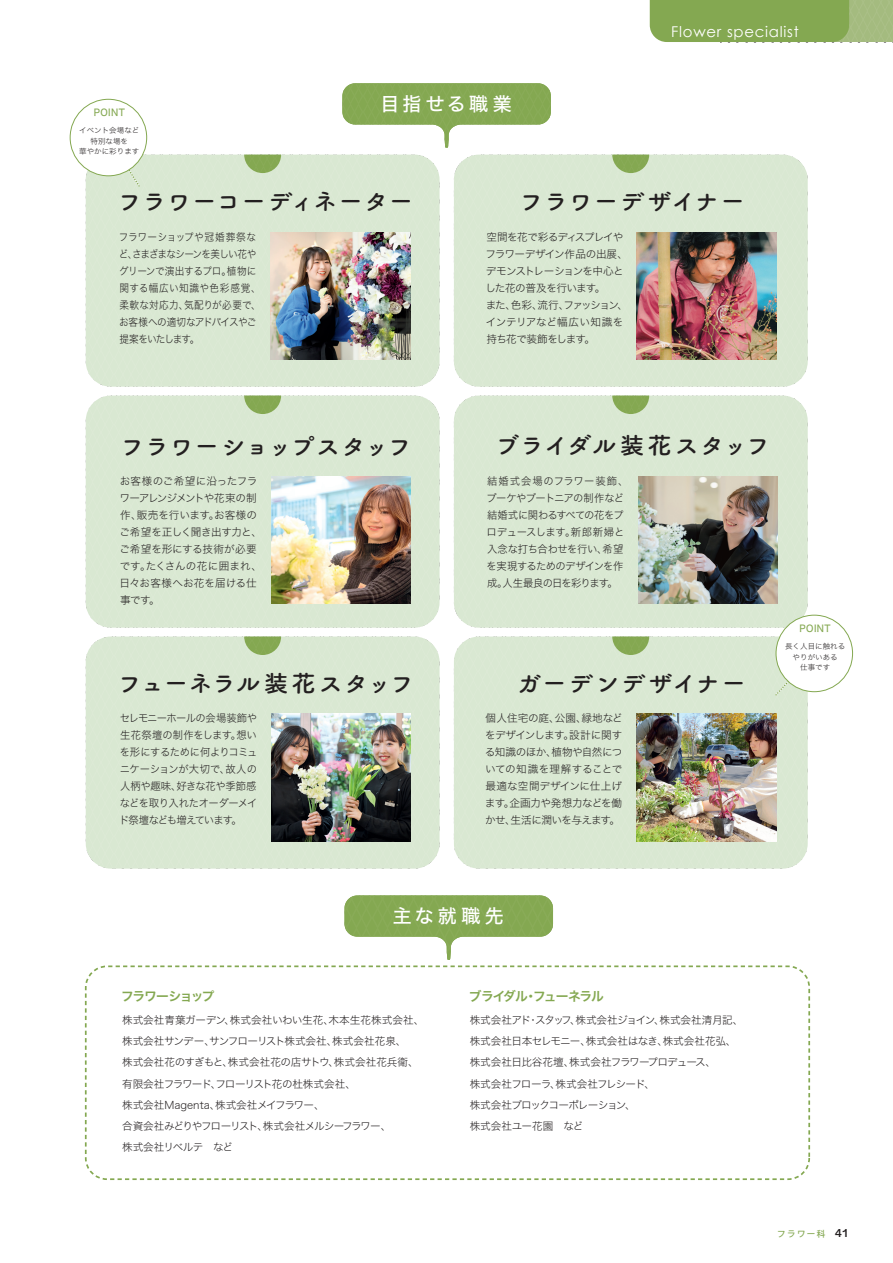
<style>
.page{position:relative;width:893px;height:1263px;background:#fff}
.page>*{position:absolute;margin:0;border:0;box-sizing:border-box;transform-origin:0 0}
.t1{font:23.4px "Tsuku A Rd Gothic Std B";letter-spacing:.005em;color:#231f20;scale:1.05 1}
.t2{font:23.4px "Tsuku A Rd Gothic Std B";letter-spacing:-.03em;color:#231f20;scale:1.05 1}
.t3{font:23.4px "Tsuku A Rd Gothic Std B";letter-spacing:.055em;color:#231f20;scale:1.05 1}
.t4{font:18.9px "Hira Kaku Std N W5";letter-spacing:.205em;color:#fff}
.t5{font:14.85px "Century Gothic";letter-spacing:.05em;color:#fff}
.t6{font:12.75px "Hira Kaku Std N W6";letter-spacing:-.08em;color:#84a851}
.t7{font:12.75px "Hira Kaku Std N W6";letter-spacing:-.1em;color:#84a851}
.t8{font:10.65px/17px "Hira Kaku Std N W2";letter-spacing:-.035em;color:#231f20}
.t9{font:10.65px/17px "Hira Kaku Std N W2";letter-spacing:-.015em;color:#231f20}
.t10{font:10.65px/17px "Hira Kaku Std N W2";letter-spacing:-.035em;color:#231f20;scale:.91 1}
.t11{font:10.65px/17px "Hira Kaku Std N W2";letter-spacing:-.055em;color:#231f20}
.t12{font:9.6px "Hira Kaku Std N W5";letter-spacing:.05em;color:#84a851;scale:.94 1}
.t13{font:500 8.55px "Koz Go Pr 6 N";letter-spacing:.15em;color:#84a851}
.t14{font:7.5px/10.6px "Hira Kaku Std N W2";color:#231f20;text-align:center}
.s1{font-family:"Grantha Sangam MN";font-weight:700;font-size:11.7px;color:#231f20}
</style>
<div class="page">
<div style="left:86px;top:155px;width:354px;height:232px;background:#d9e8d2;border-radius:25px"></div>
<div style="left:454px;top:155px;width:354px;height:232px;background:#d9e8d2;border-radius:25px"></div>
<div style="left:86px;top:396px;width:354px;height:232px;background:#d9e8d2;border-radius:25px"></div>
<div style="left:454px;top:396px;width:354px;height:232px;background:#d9e8d2;border-radius:25px"></div>
<div style="left:86px;top:636px;width:354px;height:232px;background:#d9e8d2;border-radius:25px"></div>
<div style="left:454px;top:636px;width:354px;height:232px;background:#d9e8d2;border-radius:25px"></div>
<svg style="left:612px;top:155px;width:37px;height:18px"></svg>
<svg style="left:244px;top:155px;width:37px;height:18px"></svg>
<svg style="left:612px;top:396px;width:37px;height:18px"></svg>
<svg style="left:244px;top:396px;width:37px;height:18px"></svg>
<svg style="left:612px;top:636px;width:37px;height:19px"></svg>
<svg style="left:244px;top:636px;width:37px;height:19px"></svg>
<div style="left:85px;top:965px;width:725px;height:215px;border:2px dashed #84a851;border-radius:21px"></div>
<img style="left:271px;top:232px;width:139px;height:128px">
<img style="left:637px;top:232px;width:139px;height:128px">
<img style="left:638px;top:476px;width:139px;height:128px">
<img style="left:271px;top:714px;width:140px;height:127px">
<img style="left:637px;top:714px;width:139px;height:127px">
<svg style="left:108px;top:160px;width:32px;height:27px"></svg>
<div style="left:70px;top:99px;width:77px;height:77px;background:#fff;border-radius:50%"></div>
<div style="left:70px;top:99px;width:77px;height:77px;border:1px solid #84a851;border-radius:50%"></div>
<svg style="left:775px;top:653px;width:40px;height:43px"></svg>
<div style="left:776px;top:615px;width:77px;height:77px;background:#fff;border-radius:50%"></div>
<div style="left:776px;top:615px;width:77px;height:77px;border:1px solid #84a851;border-radius:50%"></div>
<div style="left:721px;top:0;width:172px;height:42px;background:#a4bb7f"></div>
<div style="left:650px;top:0;width:199px;height:42px;background:#84a851"></div>
<svg style="left:342px;top:83px;width:209px;height:65px"></svg>
<svg style="left:344px;top:895px;width:209px;height:65px"></svg>
<img style="left:271px;top:476px;width:140px;height:128px">
<h3 class="t5" style="left:671px;top:22px;width:129px">Flower specialist</h3>
<p class="t12" style="left:94px;top:105px;width:35px">POINT</p>
<p class="t14" style="left:79px;top:125px;width:62px">イベント会場など特別な場を<br>華やかに彩ります</p>
<h2 class="t4" style="left:380px;top:89px;width:133px">目指せる職業</h2>
<h1 class="t1" style="left:118px;top:184px;width:283px">フラワーコーディネーター</h1>
<h1 class="t1" style="left:519px;top:184px;width:217px">フラワーデザイナー</h1>
<p class="t10" style="left:119px;top:228px;width:158px">フラワーショップや冠婚葬祭など、さまざまなシーンを美しい花やグリーンで演出するプロ。植物に関する幅広い知識や色彩感覚、柔軟な対応力、気配りが必要で、お客様への適切なアドバイスやご提案をいたします。</p>
<p class="t11" style="left:485px;top:228px;width:144px">空間を花で彩るディスプレイやフラワーデザイン作品の出展、デモンストレーションを中心とした花の普及を行います。<br>また、色彩、流行、ファッション、インテリアなど幅広い知識を持ち花で装飾をします。</p>
<h1 class="t1" style="left:120px;top:428px;width:279px">フラワーショップスタッフ</h1>
<p class="t9" style="left:119px;top:472px;width:144px">お客様のご希望に沿ったフラワーアレンジメントや花束の制作、販売を行います。お客様のご希望を正しく聞き出す力と、ご希望を形にする技術が必要です。たくさんの花に囲まれ、日々お客様へお花を届ける仕事です。</p>
<h1 class="t2" style="left:118px;top:665px;width:284px">フューネラル装花スタッフ</h1>
<p class="t8" style="left:119px;top:709px;width:140px;text-align:justify">セレモニーホールの会場装飾や生花祭壇の制作をします。想いを形にするために何よりコミュニケーションが大切で、故人の人柄や趣味、好きな花や季節感などを取り入れたオーダーメイド祭壇なども増えています。</p>
<h1 class="t1" style="left:495px;top:427px;width:264px">ブライダル装花スタッフ</h1>
<p class="t8" style="left:486px;top:472px;width:144px">結婚式会場のフラワー装飾、ブーケやブートニアの制作など結婚式に関わるすべての花をプロデュースします。新郎新婦と入念な打ち合わせを行い、希望を実現するためのデザインを作成。人生最良の日を彩ります。</p>
<h1 class="t3" style="left:517px;top:665px;width:220px">ガーデンデザイナー</h1>
<p class="t8" style="left:485px;top:709px;width:139px;text-align:justify">個人住宅の庭、公園、緑地などをデザインします。設計に関する知識のほか、植物や自然についての知識を理解することで最適な空間デザインに仕上げます。企画力や発想力などを働かせ、生活に潤いを与えます。</p>
<p class="t12" style="left:799px;top:621px;width:35px">POINT</p>
<p class="t14" style="left:785px;top:641px;width:62px">長く人目に触れるやりがいある<br>仕事です</p>
<h2 class="t4" style="left:393px;top:901px;width:112px">主な就職先</h2>
<p class="t7" style="left:121px;top:987px;width:95px">フラワーショップ</p>
<p class="t8" style="left:122px;top:1009px;width:304px;line-height:21.3px">株式会社青葉ガーデン、株式会社いわい生花、木本生花株式会社、株式会社サンデー、サンフローリスト株式会社、株式会社花泉、<br>株式会社花のすぎもと、株式会社花の店サトウ、株式会社花兵衛、有限会社フラワード、フローリスト花の杜株式会社、<br>株式会社Magenta、株式会社メイフラワー、<br>合資会社みどりやフローリスト、株式会社メルシーフラワー、<br>株式会社リベルテ　など</p>
<p class="t6" style="left:469px;top:987px;width:136px">ブライダル・フューネラル</p>
<p class="t8" style="left:470px;top:1009px;width:275px;line-height:21.3px">株式会社アド・スタッフ、株式会社ジョイン、株式会社清月記、株式会社日本セレモニー、株式会社はなき、株式会社花弘、株式会社日比谷花壇、株式会社フラワープロデュース、<br>株式会社フローラ、株式会社フレシード、<br>株式会社ブロックコーポレーション、<br>株式会社ユー花園　など</p>
<p class="t13" style="left:777px;top:1228px;width:73px">フラワー科 <span class="s1">41</span></p>
</div>
